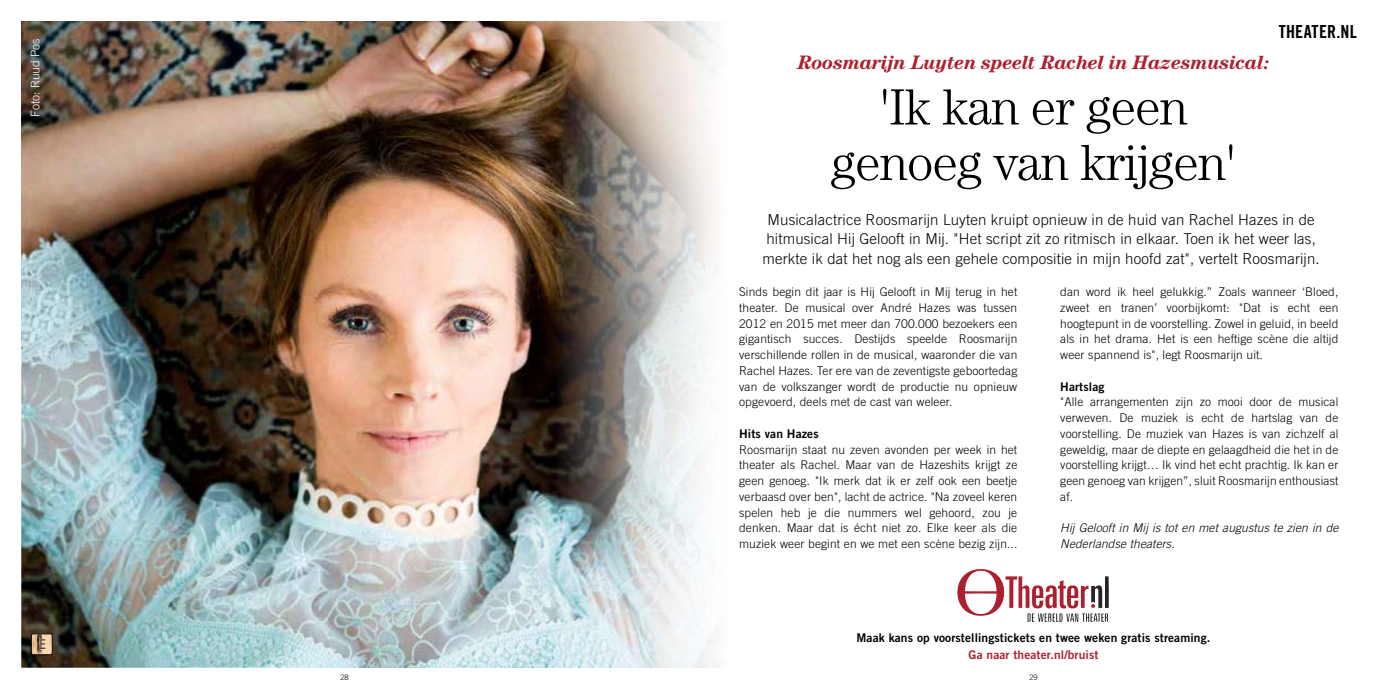
<style>
.page{position:relative;width:1378px;height:689px;background:#fff}
.page>*{position:absolute;margin:0;border:0;box-sizing:border-box;transform-origin:0 0}
.t1{font:300 51px/55.5px "Century Std";letter-spacing:-.02em;color:#000;text-align:center}
.t2{font:italic 700 19.5px "Century Std";letter-spacing:-.02em;color:#ac212f}
.t3{font:18px "Trade Gothic LT Std Bd Cn 20";letter-spacing:.01em;color:#000}
.t4{font:300 15px/19.5px "Trade Gothic LT Std";letter-spacing:.01em;color:#000;text-align:center}
.t5{font:300 12px/15.8px "Trade Gothic LT Std";letter-spacing:.01em;color:#000;text-align:justify}
.t6{font:12px "Trade Gothic LT Std Bd 2";letter-spacing:.01em;color:#000}
.t7{font:italic 300 12px/15.8px "Trade Gothic LT Std";letter-spacing:.01em;color:#000}
.t8{font:12px "Trade Gothic LT Std Bd 2";letter-spacing:.01em;color:#ac212f}
.t9{font:300 12px "Trade Gothic LT Std";color:#fff}
.t10{font:300 7.5px "Trade Gothic LT Std";color:#000}
</style>
<div class="page">
<img style="left:21px;top:21px;width:696px;height:647px">
<svg style="left:31px;top:634px;width:22px;height:22px"></svg>
<div style="left:31px;top:634px;width:21px;height:21px;border:1px solid #000;border-radius:2px"></div>
<svg style="left:957px;top:569px;width:152px;height:53px"></svg>
<p class="t9" style="left:28px;top:117px;width:80px;rotate:-90deg">Foto: Ruud Pos</p>
<h2 class="t2" style="left:798px;top:51px;width:473px">Roosmarijn Luyten speelt Rachel in Hazesmusical:</h2>
<h1 class="t1" style="left:830px;top:79px;width:407px">'Ik kan er geen genoeg van krijgen'</h1>
<h3 class="t3" style="left:1278px;top:21px;width:80px">THEATER.NL</h3>
<p class="t4" style="left:762px;top:209px;width:559px">Musicalactrice Roosmarijn Luyten kruipt opnieuw in de huid van Rachel Hazes in de hitmusical Hij Gelooft in Mij. "Het script zit zo ritmisch in elkaar. Toen ik het weer las, merkte ik dat het nog als een gehele compositie in mijn hoofd zat", vertelt Roosmarijn.</p>
<p class="t5" style="left:739px;top:284px;width:280px">Sinds begin dit jaar is Hij Gelooft in Mij terug in het theater. De musical over André Hazes was tussen 2012 en 2015 met meer dan 700.000 bezoekers een gigantisch succes. Destijds speelde Roosmarijn verschillende rollen in de musical, waaronder die van Rachel Hazes. Ter ere van de zeventigste geboortedag van de volkszanger wordt de productie nu opnieuw opgevoerd, deels met de cast van weleer.</p>
<p class="t6" style="left:739px;top:426px;width:81px">Hits van Hazes</p>
<p class="t5" style="left:739px;top:441px;width:280px">Roosmarijn staat nu zeven avonden per week in het theater als Rachel. Maar van de Hazeshits krijgt ze geen genoeg. "Ik merk dat ik er zelf ook een beetje verbaasd over ben", lacht de actrice. "Na zoveel keren spelen heb je die nummers wel gehoord, zou je denken. Maar dat is écht niet zo. Elke keer als die muziek weer begint en we met een scène bezig zijn...</p>
<p class="t5" style="left:1060px;top:284px;width:280px">dan word ik heel gelukkig.” Zoals wanneer ‘Bloed, zweet en tranen’ voorbijkomt: "Dat is echt een hoogtepunt in de voorstelling. Zowel in geluid, in beeld als in het drama. Het is een heftige scène die altijd weer spannend is", legt Roosmarijn uit.</p>
<p class="t6" style="left:1060px;top:379px;width:46px">Hartslag</p>
<p class="t5" style="left:1060px;top:394px;width:280px">"Alle arrangementen zijn zo mooi door de musical verweven. De muziek is echt de hartslag van de voorstelling. De muziek van Hazes is van zichzelf al geweldig, maar de diepte en gelaagdheid die het in de voorstelling krijgt… Ik vind het echt prachtig. Ik kan er geen genoeg van krijgen”, sluit Roosmarijn enthousiast af.</p>
<p class="t7" style="left:1060px;top:520px;width:280px">Hij Gelooft in Mij is tot en met augustus te zien in de<br>Nederlandse theaters.</p>
<p class="t6" style="left:856px;top:630px;width:355px">Maak kans op voorstellingstickets en twee weken gratis streaming.</p>
<p class="t8" style="left:968px;top:647px;width:131px">Ga naar theater.nl/bruist</p>
<p class="t10" style="left:340px;top:672px;width:10px">28</p>
<p class="t10" style="left:1029px;top:672px;width:10px">29</p>
</div>
